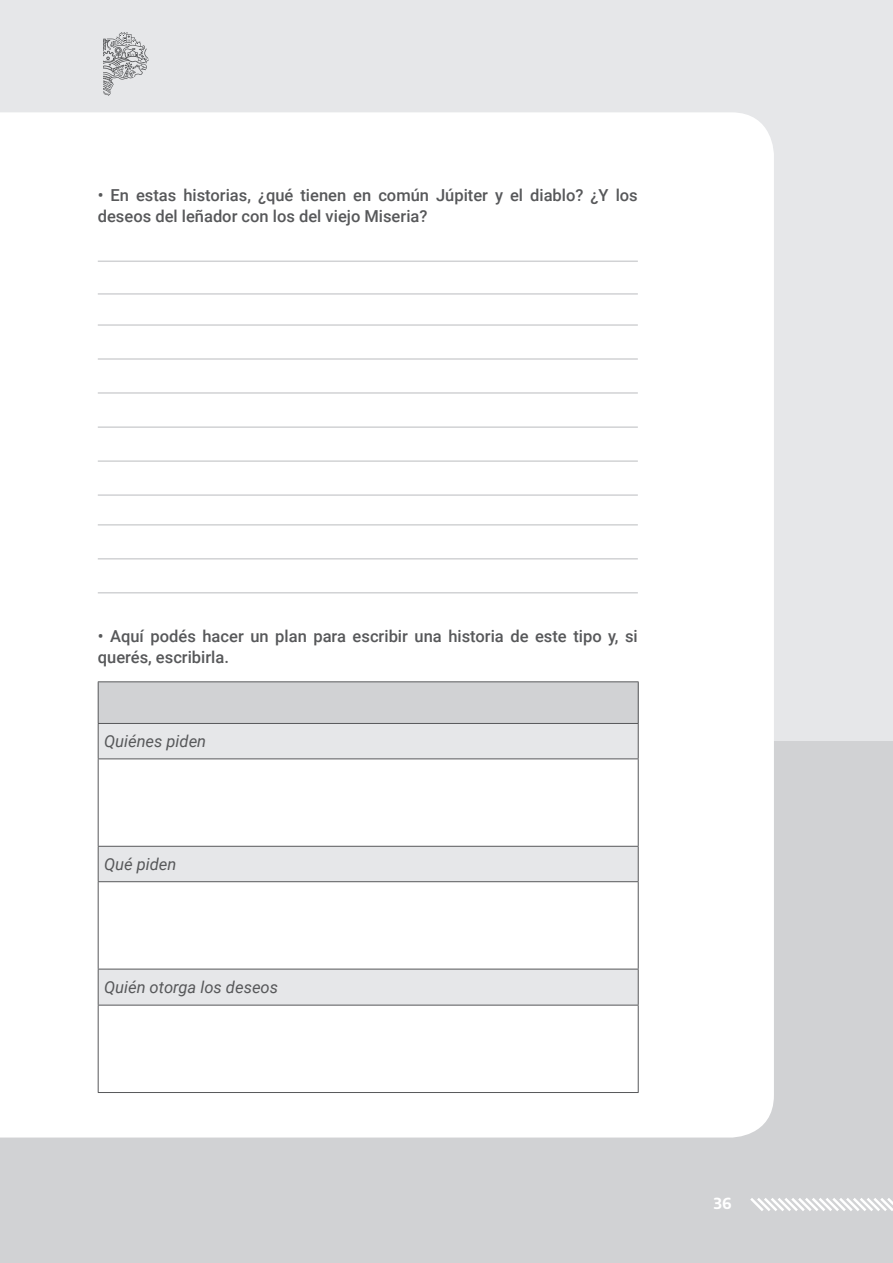
<style>
.page{position:relative;width:893px;height:1263px;background:#fff}
.page>*{position:absolute;margin:0;border:0;box-sizing:border-box;transform-origin:0 0}
.Actividades{font:500 16.5px/21px "Roboto";color:#57585a}
.Actividades2{font:italic 16.5px "Roboto";color:#57585a}
.t1{font:700 15px "Encode Sans";color:#fff}
</style>
<div class="page">
<div style="left:0;top:594px;width:893px;height:669px;background:#d1d2d4"></div>
<div style="left:0;top:0;width:893px;height:740px;background:#e6e7e9"></div>
<svg style="left:103px;top:32px;width:46px;height:64px"></svg>
<svg style="left:750px;top:1198px;width:143px;height:13px"></svg>
<div style="left:0;top:112px;width:774px;height:1025px;background:#fff"></div>
<div style="left:98px;top:682px;width:540px;height:41px;background:#d1d2d4"></div>
<svg style="left:99px;top:724px;width:539px;height:281px;background:#f4f5f5"></svg>
<hr style="left:98px;top:681px;width:541px;height:1px;background:#57585a">
<hr style="left:98px;top:682px;width:1px;height:41px;background:#57585a">
<hr style="left:638px;top:682px;width:1px;height:41px;background:#57585a">
<hr style="left:98px;top:723px;width:541px;height:1px;background:#57585a">
<hr style="left:98px;top:724px;width:1px;height:34px;background:#57585a">
<hr style="left:638px;top:724px;width:1px;height:34px;background:#57585a">
<hr style="left:98px;top:758px;width:541px;height:1px;background:#57585a">
<hr style="left:98px;top:759px;width:1px;height:87px;background:#57585a">
<hr style="left:638px;top:759px;width:1px;height:87px;background:#57585a">
<hr style="left:98px;top:846px;width:541px;height:1px;background:#57585a">
<hr style="left:98px;top:847px;width:1px;height:34px;background:#57585a">
<hr style="left:638px;top:847px;width:1px;height:34px;background:#57585a">
<hr style="left:98px;top:881px;width:541px;height:1px;background:#57585a">
<hr style="left:98px;top:882px;width:1px;height:87px;background:#57585a">
<hr style="left:638px;top:882px;width:1px;height:87px;background:#57585a">
<hr style="left:98px;top:969px;width:541px;height:1px;background:#57585a">
<hr style="left:98px;top:969px;width:1px;height:36px;background:#57585a">
<hr style="left:638px;top:969px;width:1px;height:36px;background:#57585a">
<hr style="left:98px;top:1005px;width:541px;height:1px;background:#57585a">
<hr style="left:98px;top:1005px;width:1px;height:87px;background:#57585a">
<hr style="left:638px;top:1005px;width:1px;height:87px;background:#57585a">
<hr style="left:98px;top:1092px;width:541px;height:1px;background:#57585a">
<hr style="left:98px;top:260px;width:540px;height:2px;background:#d1d2d4">
<hr style="left:98px;top:293px;width:540px;height:2px;background:#d1d2d4">
<hr style="left:98px;top:358px;width:540px;height:2px;background:#d1d2d4">
<hr style="left:98px;top:392px;width:540px;height:2px;background:#d1d2d4">
<hr style="left:98px;top:324px;width:540px;height:2px;background:#d1d2d4">
<hr style="left:98px;top:460px;width:540px;height:2px;background:#d1d2d4">
<hr style="left:98px;top:494px;width:540px;height:2px;background:#d1d2d4">
<hr style="left:98px;top:426px;width:540px;height:2px;background:#d1d2d4">
<hr style="left:98px;top:558px;width:540px;height:1px;background:#d1d2d4">
<hr style="left:98px;top:592px;width:540px;height:1px;background:#d1d2d4">
<hr style="left:98px;top:524px;width:540px;height:2px;background:#d1d2d4">
<p class="Actividades" style="left:98px;top:184px;width:541px">• En estas historias, ¿qué tienen en común Júpiter y el diablo? ¿Y los deseos del leñador con los del viejo Miseria?</p>
<p class="Actividades" style="left:98px;top:625px;width:542px">• Aquí podés hacer un plan para escribir una historia de este tipo y, si querés, escribirla.</p>
<p class="Actividades2" style="left:104px;top:730px;width:103px">Quiénes piden</p>
<p class="Actividades2" style="left:104px;top:853px;width:74px">Qué piden</p>
<p class="Actividades2" style="left:104px;top:976px;width:175px">Quién otorga los deseos</p>
<p class="t1" style="left:714px;top:1192px;width:19px">36</p>
</div>
